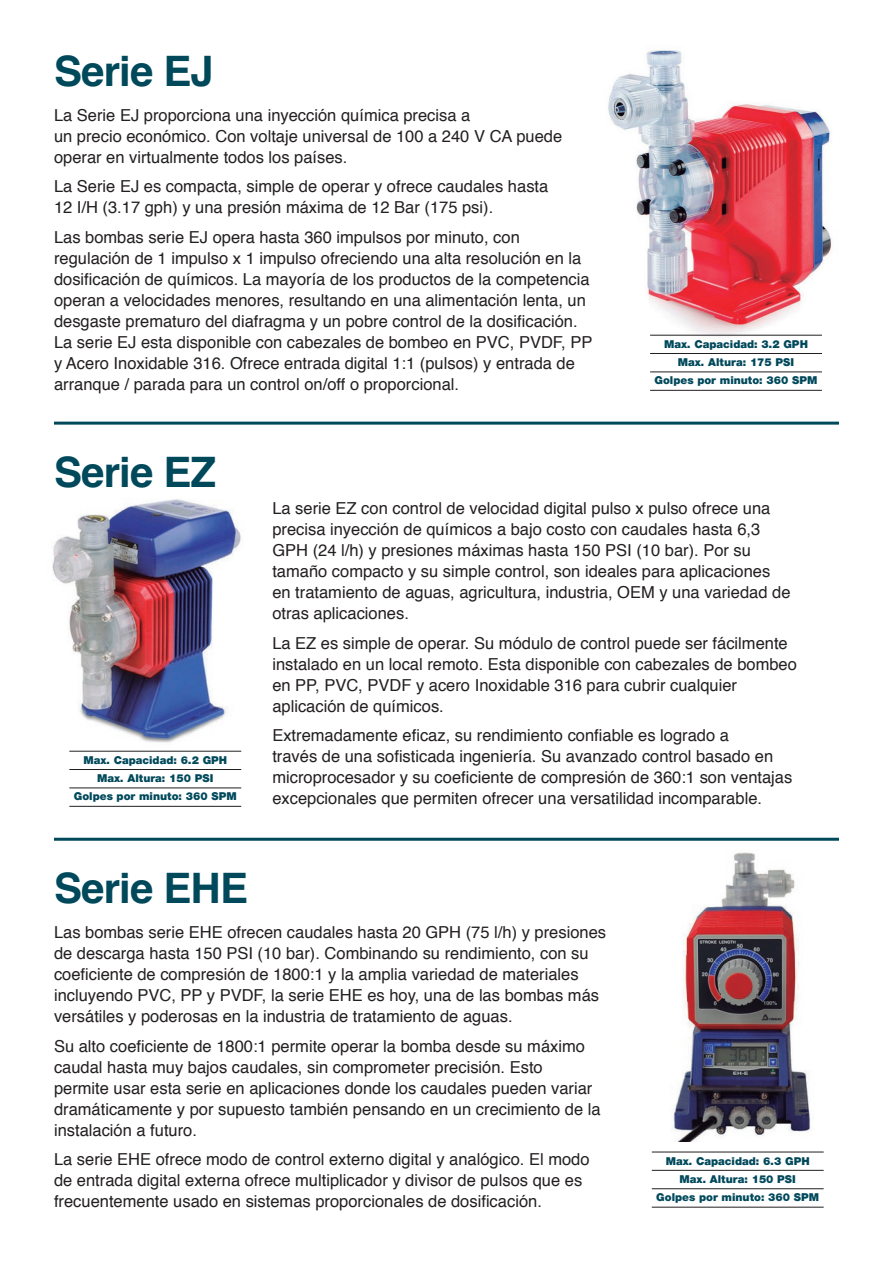
<style>
.page{position:relative;width:893px;height:1263px;background:#fff}
.page>*{position:absolute;margin:0;border:0;box-sizing:border-box;transform-origin:0 0}
.t1{font:700 42px "Helvetica";letter-spacing:-.02em;color:#00495b}
.textocomun{font:16.5px/21px "Helvetica";color:#231f20}
.t2{font:900 10.95px "Helvetica Neue Cyr";color:#00495b}
</style>
<div class="page">
<img style="left:608px;top:50px;width:224px;height:287px">
<hr style="left:650px;top:335px;width:172px;height:1px;background:#231f20">
<hr style="left:650px;top:353px;width:172px;height:1px;background:#231f20">
<hr style="left:650px;top:372px;width:172px;height:1px;background:#231f20">
<hr style="left:650px;top:390px;width:172px;height:1px;background:#231f20">
<img style="left:52px;top:499px;width:190px;height:252px">
<hr style="left:54px;top:422px;width:785px;height:3px;background:#00495b">
<img style="left:628px;top:837px;width:191px;height:305px">
<hr style="left:54px;top:838px;width:785px;height:3px;background:#00495b">
<hr style="left:69px;top:751px;width:172px;height:1px;background:#231f20">
<hr style="left:69px;top:769px;width:172px;height:1px;background:#231f20">
<hr style="left:69px;top:788px;width:172px;height:1px;background:#231f20">
<hr style="left:69px;top:806px;width:172px;height:1px;background:#231f20">
<hr style="left:652px;top:1152px;width:172px;height:1px;background:#231f20">
<hr style="left:652px;top:1170px;width:172px;height:1px;background:#231f20">
<hr style="left:652px;top:1188px;width:172px;height:1px;background:#231f20">
<hr style="left:652px;top:1207px;width:172px;height:1px;background:#231f20">
<p class="t1" style="left:54px;top:37px;width:161px">Serie EJ</p>
<p class="textocomun" style="left:54px;top:105px;width:510px">La Serie EJ proporciona una inyección química precisa a<br>un precio económico. Con voltaje universal de 100 a 240 V CA puede operar en virtualmente todos los países.</p>
<p class="textocomun" style="left:54px;top:177px;width:496px">La Serie EJ es compacta, simple de operar y ofrece caudales hasta<br>12 I/H (3.17 gph) y una presión máxima de 12 Bar (175 psi).</p>
<p class="textocomun" style="left:54px;top:227px;width:540px">Las bombas serie EJ opera hasta 360 impulsos por minuto, con regulación de 1 impulso x 1 impulso ofreciendo una alta resolución en la dosificación de químicos. La mayoría de los productos de la competencia operan a velocidades menores, resultando en una alimentación lenta, un desgaste prematuro del diafragma y un pobre control de la dosificación.<br>La serie EJ esta disponible con cabezales de bombeo en PVC, PVDF, PP y Acero Inoxidable 316. Ofrece entrada digital 1:1 (pulsos) y entrada de arranque / parada para un control on/off o proporcional.</p>
<p class="t1" style="left:54px;top:438px;width:164px">Serie EZ</p>
<p class="t2" style="left:664px;top:338px;width:145px">Max. Capacidad: 3.2 GPH</p>
<p class="t2" style="left:678px;top:356px;width:118px">Max. Altura: 175 PSI</p>
<p class="t2" style="left:655px;top:374px;width:164px">Golpes por minuto: 360 SPM</p>
<p class="t2" style="left:83px;top:754px;width:145px">Max. Capacidad: 6.2 GPH</p>
<p class="t2" style="left:97px;top:772px;width:118px">Max. Altura: 150 PSI</p>
<p class="t2" style="left:74px;top:790px;width:164px">Golpes por minuto: 360 SPM</p>
<p class="textocomun" style="left:272px;top:498px;width:520px">La serie EZ con control de velocidad digital pulso x pulso ofrece una precisa inyección de químicos a bajo costo con caudales hasta 6,3<br>GPH (24 l/h) y presiones máximas hasta 150 PSI (10 bar). Por su tamaño compacto y su simple control, son ideales para aplicaciones en tratamiento de aguas, agricultura, industria, OEM y una variedad de otras aplicaciones.</p>
<p class="textocomun" style="left:272px;top:633px;width:526px">La EZ es simple de operar. Su módulo de control puede ser fácilmente instalado en un local remoto. Esta disponible con cabezales de bombeo en PP, PVC, PVDF y acero Inoxidable 316 para cubrir cualquier aplicación de químicos.</p>
<p class="textocomun" style="left:272px;top:725px;width:521px">Extremadamente eficaz, su rendimiento confiable es logrado a<br>través de una sofisticada ingeniería. Su avanzado control basado en microprocesador y su coeficiente de compresión de 360:1 son ventajas excepcionales que permiten ofrecer una versatilidad incomparable.</p>
<p class="t1" style="left:54px;top:855px;width:196px">Serie EHE</p>
<p class="textocomun" style="left:54px;top:922px;width:554px">Las bombas serie EHE ofrecen caudales hasta 20 GPH (75 l/h) y presiones de descarga hasta 150 PSI (10 bar). Combinando su rendimiento, con su coeficiente de compresión de 1800:1 y la amplia variedad de materiales incluyendo PVC, PP y PVDF, la serie EHE es hoy, una de las bombas más versátiles y poderosas en la industria de tratamiento de aguas.</p>
<p class="textocomun" style="left:54px;top:1036px;width:548px">Su alto coeficiente de 1800:1 permite operar la bomba desde su máximo caudal hasta muy bajos caudales, sin comprometer precisión. Esto permite usar esta serie en aplicaciones donde los caudales pueden variar dramáticamente y por supuesto también pensando en un crecimiento de la instalación a futuro.</p>
<p class="textocomun" style="left:54px;top:1149px;width:537px">La serie EHE ofrece modo de control externo digital y analógico. El modo de entrada digital externa ofrece multiplicador y divisor de pulsos que es frecuentemente usado en sistemas proporcionales de dosificación.</p>
<p class="t2" style="left:666px;top:1155px;width:145px">Max. Capacidad: 6.3 GPH</p>
<p class="t2" style="left:680px;top:1173px;width:118px">Max. Altura: 150 PSI</p>
<p class="t2" style="left:656px;top:1191px;width:164px">Golpes por minuto: 360 SPM</p>
</div>
